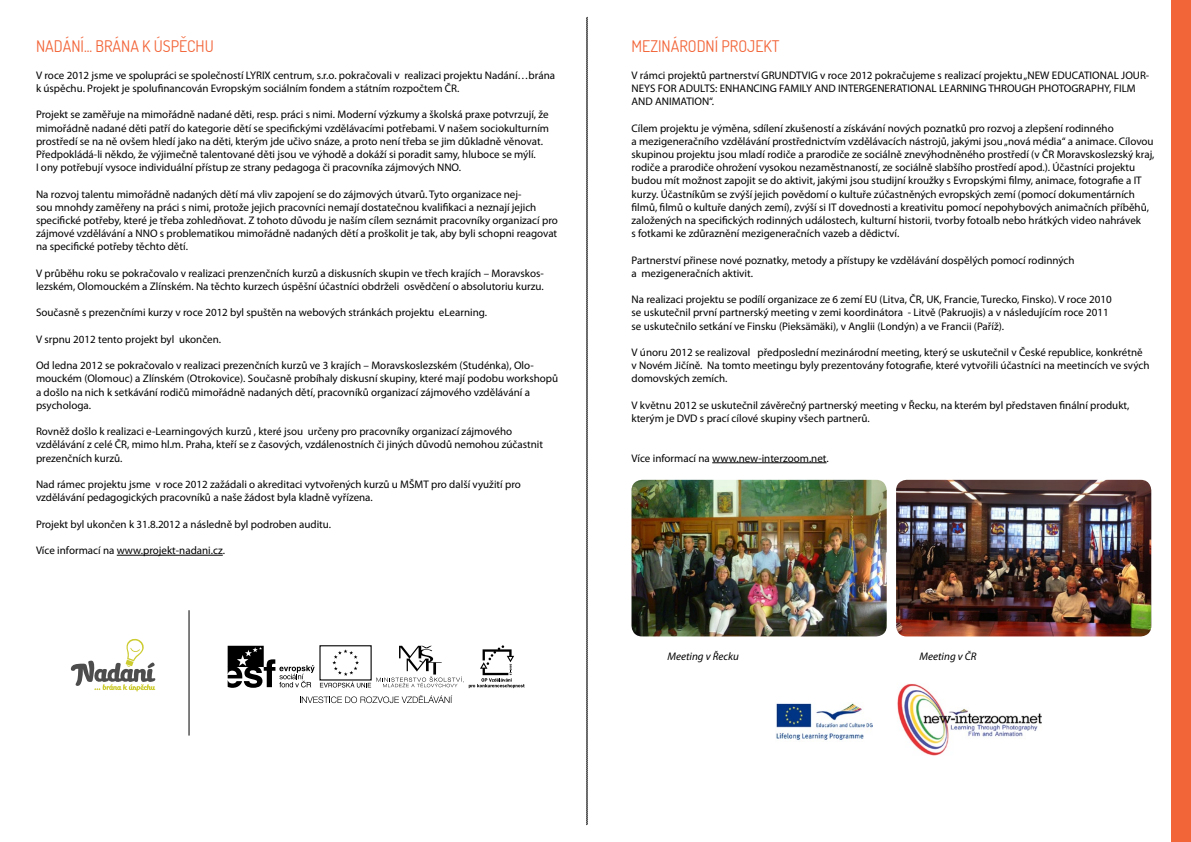
<style>
.page{position:relative;width:1191px;height:842px;background:#fff}
.page>*{position:absolute;margin:0;border:0;box-sizing:border-box;transform-origin:0 0}
.t1{font:16px "Dosis";color:#f26539}
.t2{font:11px/13.2px "Myriad Pro";color:#000}
.t3{font:italic 11px "Myriad Pro";color:#000}
</style>
<div class="page">
<hr style="left:117px;top:555px;width:106px;height:1px;background:#000">
<hr style="left:712px;top:462px;width:114px;height:1px;background:#000">
<svg style="left:71px;top:638px;width:84px;height:53px"></svg>
<svg style="left:228px;top:645px;width:296px;height:43px"></svg>
<svg style="left:300px;top:695px;width:152px;height:8px"></svg>
<hr style="left:188px;top:610px;width:1px;height:125px;background:#000">
<img style="left:631px;top:480px;width:255px;height:156px">
<img style="left:896px;top:480px;width:255px;height:156px">
<img style="left:776px;top:703px;width:96px;height:37px">
<img style="left:897px;top:683px;width:145px;height:73px">
<div style="left:1171px;top:0;width:20px;height:842px;background:#f26539"></div>
<svg style="left:586px;top:17px;width:1px;height:808px"></svg>
<h1 class="t1" style="left:36px;top:36px;width:179px">NADÁNÍ... BRÁNA K ÚSPĚCHU</h1>
<p class="t2" style="left:36px;top:68px;width:520px">V roce 2012 jsme ve spolupráci se společností LYRIX centrum, s.r.o. pokračovali v realizaci projektu Nadání…brána k úspěchu. Projekt je spolufinancován Evropským sociálním fondem a státním rozpočtem ČR.</p>
<p class="t2" style="left:36px;top:108px;width:514px">Projekt se zaměřuje na mimořádně nadané děti, resp. práci s nimi. Moderní výzkumy a školská praxe potvrzují, že mimořádně nadané děti patří do kategorie dětí se specifickými vzdělávacími potřebami. V našem sociokulturním prostředí se na ně ovšem hledí jako na děti, kterým jde učivo snáze, a proto není třeba se jim důkladně věnovat.<br>Předpokládá-li někdo, že výjimečně talentované děti jsou ve výhodě a dokáží si poradit samy, hluboce se mýlí.<br>I ony potřebují vysoce individuální přístup ze strany pedagoga či pracovníka zájmových NNO.</p>
<p class="t2" style="left:36px;top:187px;width:523px">Na rozvoj talentu mimořádně nadaných dětí má vliv zapojení se do zájmových útvarů. Tyto organizace nej-<br>sou mnohdy zaměřeny na práci s nimi, protože jejich pracovníci nemají dostatečnou kvalifikaci a neznají jejich specifické potřeby, které je třeba zohledňovat. Z tohoto důvodu je naším cílem seznámit pracovníky organizací pro zájmové vzdělávání a NNO s problematikou mimořádně nadaných dětí a proškolit je tak, aby byli schopni reagovat na specifické potřeby těchto dětí.</p>
<p class="t2" style="left:36px;top:266px;width:509px">V průběhu roku se pokračovalo v realizaci prenzenčních kurzů a diskusních skupin ve třech krajích – Moravskos&shy;lezském, Olomouckém a Zlínském. Na těchto kurzech úspěšní účastníci obdrželi osvědčení o absolutoriu kurzu.</p>
<p class="t2" style="left:36px;top:306px;width:452px">Současně s prezenčními kurzy v roce 2012 byl spuštěn na webových stránkách projektu eLearning.</p>
<p class="t2" style="left:36px;top:332px;width:187px">V srpnu 2012 tento projekt byl ukončen.</p>
<p class="t2" style="left:36px;top:359px;width:524px">Od ledna 2012 se pokračovalo v realizaci prezenčních kurzů ve 3 krajích – Moravskoslezském (Studénka), Olo&shy;mouckém (Olomouc) a Zlínském (Otrokovice). Současně probíhaly diskusní skupiny, které mají podobu workshopů a došlo na nich k setkávání rodičů mimořádně nadaných dětí, pracovníků organizací zájmového vzdělávání a psychologa.</p>
<p class="t2" style="left:36px;top:425px;width:508px">Rovněž došlo k realizaci e-Learningových kurzů , které jsou určeny pro pracovníky organizací zájmového vzdělávání z celé ČR, mimo hl.m. Praha, kteří se z časových, vzdálenostních či jiných důvodů nemohou zúčastnit prezenčních kurzů.</p>
<p class="t2" style="left:36px;top:478px;width:486px">Nad rámec projektu jsme v roce 2012 zažádali o akreditaci vytvořených kurzů u MŠMT pro další využití pro vzdělávání pedagogických pracovníků a naše žádost byla kladně vyřízena.</p>
<p class="t2" style="left:36px;top:517px;width:297px">Projekt byl ukončen k 31.8.2012 a následně byl podroben auditu.</p>
<p class="t2" style="left:36px;top:544px;width:190px">Více informací na www.projekt-nadani.cz.</p>
<h1 class="t1" style="left:631px;top:36px;width:150px">MEZINÁRODNÍ PROJEKT</h1>
<p class="t2" style="left:631px;top:68px;width:519px">V rámci projektů partnerství GRUNDTVIG v roce 2012 pokračujeme s realizací projektu „NEW EDUCATIONAL JOUR-<br>NEYS FOR ADULTS: ENHANCING FAMILY AND INTERGENERATIONAL LEARNING THROUGH PHOTOGRAPHY, FILM<br>AND ANIMATION“.</p>
<p class="t2" style="left:631px;top:121px;width:524px">Cílem projektu je výměna, sdílení zkušeností a získávání nových poznatků pro rozvoj a zlepšení rodinného<br>a mezigeneračního vzdělávání prostřednictvím vzdělávacích nástrojů, jakými jsou „nová média“ a animace. Cílovou skupinou projektu jsou mladí rodiče a prarodiče ze sociálně znevýhodněného prostředí (v ČR Moravskoslezský kraj, rodiče a prarodiče ohrožení vysokou nezaměstnaností, ze sociálně slabšího prostředí apod.). Účastníci projektu budou mít možnost zapojit se do aktivit, jakými jsou studijní kroužky s Evropskými filmy, animace, fotografie a IT kurzy. Účastníkům se zvýší jejich povědomí o kultuře zúčastněných evropských zemí (pomocí dokumentárních filmů, filmů o kultuře daných zemí), zvýší si IT dovednosti a kreativitu pomocí nepohybových animačních příběhů, založených na specifických rodinných událostech, kulturní historii, tvorby fotoalb nebo hrátkých video nahrávek<br>s fotkami ke zdůraznění mezigeneračních vazeb a dědictví.</p>
<p class="t2" style="left:631px;top:253px;width:444px">Partnerství přinese nové poznatky, metody a přístupy ke vzdělávání dospělých pomocí rodinných a mezigeneračních aktivit.</p>
<p class="t2" style="left:631px;top:293px;width:482px">Na realizaci projektu se podílí organizace ze 6 zemí EU (Litva, ČR, UK, Francie, Turecko, Finsko). V roce 2010 se uskutečnil první partnerský meeting v zemi koordinátora - Litvě (Pakruojis) a v následujícím roce 2011 se uskutečnilo setkání ve Finsku (Pieksämäki), v Anglii (Londýn) a ve Francii (Paříž).</p>
<p class="t2" style="left:631px;top:346px;width:519px">V únoru 2012 se realizoval předposlední mezinárodní meeting, který se uskutečnil v České republice, konkrétně v Novém Jičíně. Na tomto meetingu byly prezentovány fotografie, které vytvořili účastníci na meetincích ve svých domovských zemích.</p>
<p class="t2" style="left:631px;top:398px;width:499px">V květnu 2012 se uskutečnil závěrečný partnerský meeting v Řecku, na kterém byl představen finální produkt, kterým je DVD s prací cílové skupiny všech partnerů.</p>
<p class="t2" style="left:631px;top:451px;width:199px">Více informací na www.new-interzoom.net.</p>
<p class="t3" style="left:667px;top:649px;width:73px">Meeting v Řecku</p>
<p class="t3" style="left:919px;top:649px;width:59px">Meeting v ČR</p>
</div>
